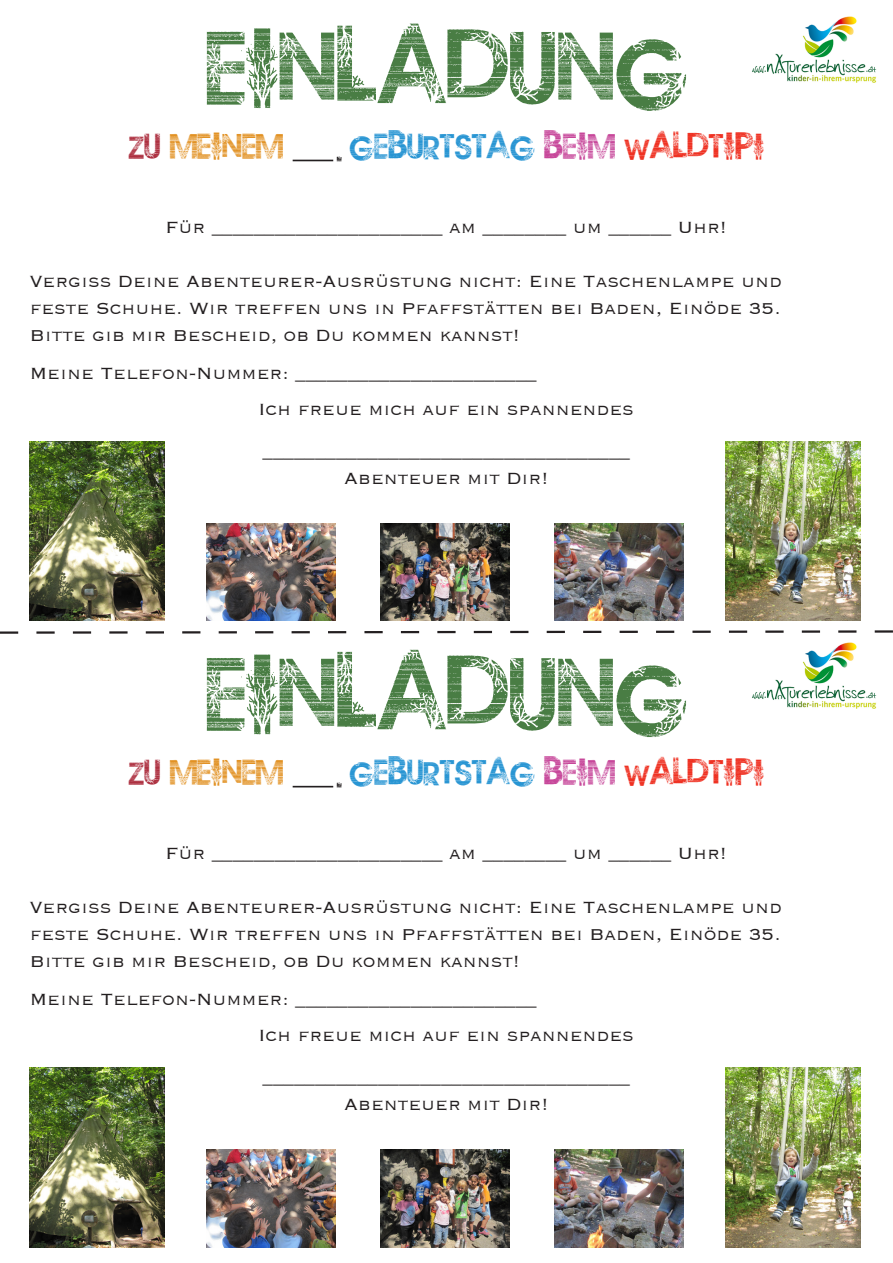
<style>
.page{position:relative;width:893px;height:1263px;background:#fff}
.page>*{position:absolute;margin:0;border:0;box-sizing:border-box;transform-origin:0 0}
.t1{font:96.3px "route 3";color:#497d44}
.t2{font:63px "route 3";color:#231f20}
.t3{font:33px "route 3";color:#2895d3}
.t4{font:33px "route 3";color:#e29224}
.t5{font:300 21px/27px "Copperplate";color:#231f20;text-align:justify}
.s1{color:#ad3040}
.s2{color:#c7479a}
.s3{color:#ef3122}
.s4{font-size:31.5px;color:#ef3122}
</style>
<div class="page">
<svg style="left:0;top:630px;width:893px;height:4px"></svg>
<hr style="left:293px;top:160px;width:40px;height:1px;background:#231f20">
<img style="left:752px;top:16px;width:125px;height:67px">
<img style="left:206px;top:524px;width:130px;height:97px">
<img style="left:726px;top:441px;width:134px;height:180px">
<img style="left:30px;top:441px;width:135px;height:180px">
<img style="left:380px;top:524px;width:130px;height:97px">
<img style="left:554px;top:524px;width:130px;height:97px">
<hr style="left:293px;top:786px;width:40px;height:1px;background:#231f20">
<img style="left:752px;top:642px;width:125px;height:67px">
<img style="left:206px;top:1150px;width:130px;height:97px">
<img style="left:726px;top:1067px;width:134px;height:180px">
<img style="left:30px;top:1067px;width:135px;height:180px">
<img style="left:380px;top:1150px;width:130px;height:97px">
<img style="left:554px;top:1150px;width:130px;height:97px">
<p class="t1" style="left:206px;top:20px;width:483px">EINLADUng</p>
<p class="t4" style="left:128px;top:129px;width:156px"><span class="s1">ZU</span> MEINEM</p>
<p class="t3" style="left:349px;top:129px;width:416px">GEBURTSTAG <span class="s2">BEIM</span> <span class="s3">WALDTIP</span><span class="s4">I</span></p>
<p class="t2" style="left:335px;top:107px;width:9px">.</p>
<p class="t5" style="left:166px;top:213px;width:563px">Für ______________________ am ________ um ______ Uhr!</p>
<p class="t5" style="left:30px;top:267px;width:754px">Vergiss Deine Abenteurer-Ausrüstung nicht: Eine Taschenlampe und feste Schuhe. Wir treffen uns in Pfaffstätten bei Baden, Einöde 35.<br>Bitte gib mir Bescheid, ob Du kommen kannst!</p>
<p class="t5" style="left:30px;top:358px;width:508px">Meine Telefon-Nummer: _______________________</p>
<p class="t5" style="left:259px;top:387px;width:377px;line-height:42px">Ich freue mich auf ein spannendes ___________________________________</p>
<p class="t5" style="left:344px;top:463px;width:206px">Abenteuer mit Dir!</p>
<p class="t1" style="left:206px;top:646px;width:483px">EINLADUng</p>
<p class="t4" style="left:128px;top:755px;width:156px"><span class="s1">ZU</span> MEINEM</p>
<p class="t3" style="left:349px;top:755px;width:416px">GEBURTSTAG <span class="s2">BEIM</span> <span class="s3">WALDTIP</span><span class="s4">I</span></p>
<p class="t2" style="left:335px;top:733px;width:9px">.</p>
<p class="t5" style="left:166px;top:839px;width:563px">Für ______________________ am ________ um ______ Uhr!</p>
<p class="t5" style="left:30px;top:893px;width:754px">Vergiss Deine Abenteurer-Ausrüstung nicht: Eine Taschenlampe und feste Schuhe. Wir treffen uns in Pfaffstätten bei Baden, Einöde 35.<br>Bitte gib mir Bescheid, ob Du kommen kannst!</p>
<p class="t5" style="left:30px;top:984px;width:508px">Meine Telefon-Nummer: _______________________</p>
<p class="t5" style="left:259px;top:1013px;width:377px;line-height:42px">Ich freue mich auf ein spannendes ___________________________________</p>
<p class="t5" style="left:344px;top:1089px;width:206px">Abenteuer mit Dir!</p>
</div>
